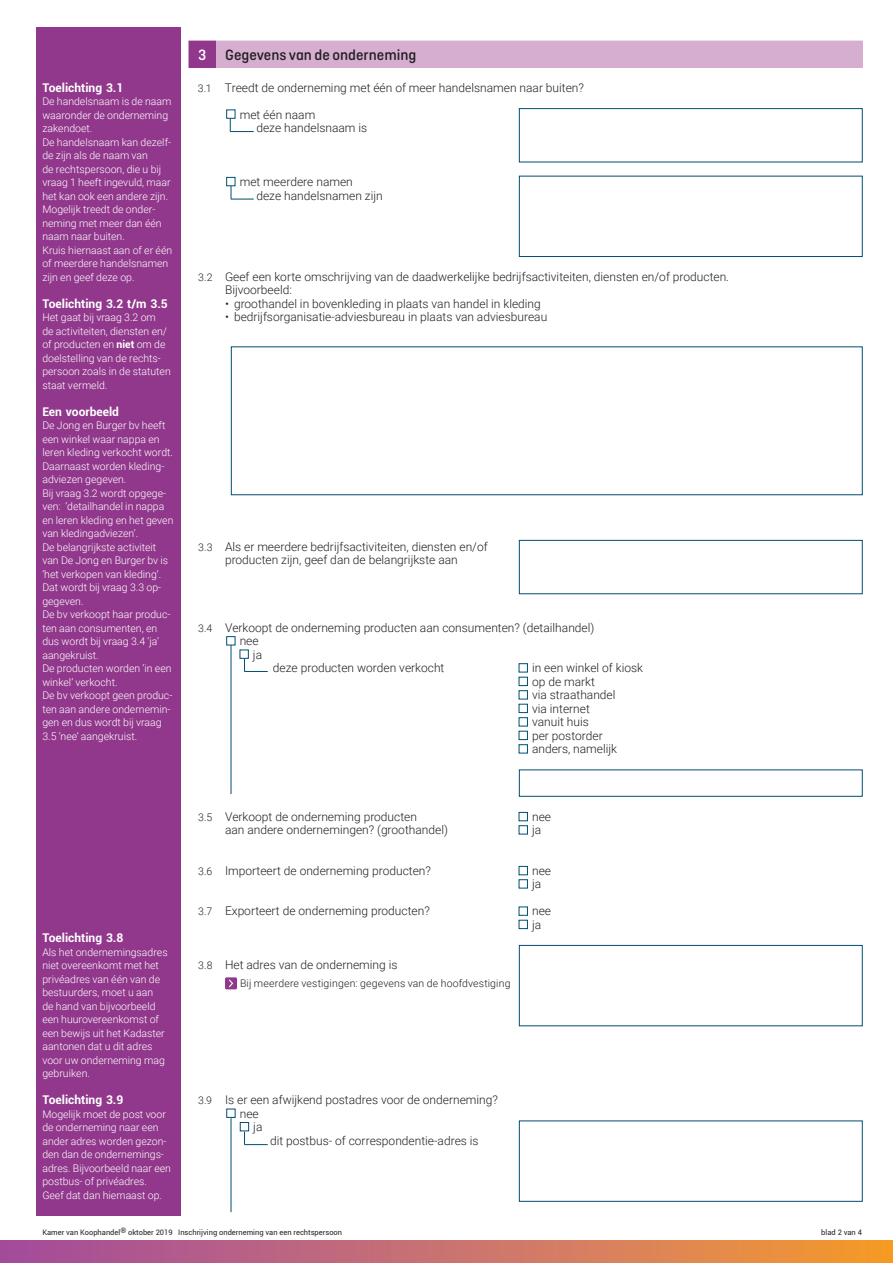
<style>
.page{position:relative;width:893px;height:1263px;background:#fff}
.page>*{position:absolute;margin:0;border:0;box-sizing:border-box;transform-origin:0 0}
.hoofdstuk_titel{font:500 15.75px "Ciutadella Rounded";color:#231f20}
.hoofdstuk_titel_numm{font:500 15.75px "Ciutadella Rounded";color:#fff}
.selectievraag{font:300 12px/13.5px "Roboto";color:#231f20;text-align:center}
.brood{font:300 12px "Roboto";color:#231f20}
.bullets_1{font:300 12px "Roboto";color:#231f20}
.toelichting_kopje{font:700 12px "Roboto";color:#fff}
.toelichting_brood{font:300 10.5px/13.5px "Roboto";color:#fff}
.verwijzing_naar_vlgd{font:300 10.5px "Roboto";letter-spacing:.015em;color:#231f20}
.t1{font:7.5px "Roboto";color:#231f20}
.s1{font-weight:700}
.s2{font-size:10.5px}
</style>
<div class="page">
<div style="left:0;top:1240px;width:893px;height:23px;background:linear-gradient(to right,#a14ba4,#f49a34)"></div>
<div style="left:36px;top:27px;width:145px;height:1188px;background:#91388c"></div>
<div style="left:216px;top:41px;width:646px;height:27px;background:#d6aed0"></div>
<div style="left:226px;top:110px;width:9px;height:9px;background:#fff;border:1px solid #004e71"></div>
<div style="left:226px;top:177px;width:9px;height:9px;background:#fff;border:1px solid #004e71"></div>
<svg style="left:230px;top:118px;width:24px;height:14px"></svg>
<svg style="left:231px;top:186px;width:23px;height:14px"></svg>
<div style="left:519px;top:176px;width:343px;height:81px;background:#fff;border:1px solid #004e71"></div>
<div style="left:519px;top:108px;width:343px;height:54px;background:#fff;border:1px solid #004e71"></div>
<div style="left:519px;top:945px;width:343px;height:81px;background:#fff;border:1px solid #004e71"></div>
<div style="left:519px;top:540px;width:343px;height:54px;background:#fff;border:1px solid #004e71"></div>
<svg style="left:244px;top:659px;width:24px;height:13px"></svg>
<hr style="left:231px;top:645px;width:1px;height:149px;background:#004e71">
<div style="left:519px;top:677px;width:9px;height:9px;background:#fff;border:1px solid #004e71"></div>
<div style="left:519px;top:690px;width:9px;height:9px;background:#fff;border:1px solid #004e71"></div>
<div style="left:519px;top:704px;width:9px;height:9px;background:#fff;border:1px solid #004e71"></div>
<div style="left:519px;top:717px;width:9px;height:9px;background:#fff;border:1px solid #004e71"></div>
<div style="left:519px;top:731px;width:9px;height:9px;background:#fff;border:1px solid #004e71"></div>
<div style="left:519px;top:744px;width:9px;height:9px;background:#fff;border:1px solid #004e71"></div>
<div style="left:519px;top:663px;width:9px;height:9px;background:#fff;border:1px solid #004e71"></div>
<div style="left:519px;top:825px;width:9px;height:9px;background:#fff;border:1px solid #004e71"></div>
<div style="left:519px;top:812px;width:9px;height:9px;background:#fff;border:1px solid #004e71"></div>
<div style="left:519px;top:879px;width:9px;height:9px;background:#fff;border:1px solid #004e71"></div>
<div style="left:519px;top:866px;width:9px;height:9px;background:#fff;border:1px solid #004e71"></div>
<div style="left:519px;top:920px;width:9px;height:9px;background:#fff;border:1px solid #004e71"></div>
<div style="left:519px;top:907px;width:9px;height:8px;background:#fff;border:1px solid #004e71"></div>
<svg style="left:244px;top:1132px;width:24px;height:13px"></svg>
<hr style="left:231px;top:1118px;width:1px;height:94px;background:#004e71">
<div style="left:226px;top:1109px;width:9px;height:9px;background:#fff;border:1px solid #004e71"></div>
<div style="left:240px;top:1122px;width:9px;height:9px;background:#fff;border:1px solid #004e71"></div>
<div style="left:189px;top:41px;width:26px;height:27px;background:#91388c"></div>
<div style="left:189px;top:41px;width:27px;height:27px;border:1px solid #91388c"></div>
<div style="left:225px;top:977px;width:12px;height:12px;background:#91388c;border-radius:2px"></div>
<svg style="left:229px;top:979px;width:4px;height:9px"></svg>
<div style="left:226px;top:636px;width:9px;height:9px;background:#fff;border:1px solid #004e71"></div>
<div style="left:240px;top:650px;width:9px;height:8px;background:#fff;border:1px solid #004e71"></div>
<p class="toelichting_kopje" style="left:42px;top:79px;width:82px">Toelichting 3.1</p>
<p class="toelichting_brood" style="left:42px;top:94px;width:131px">De handelsnaam is de naam waaronder de onderneming zakendoet.<br>De handelsnaam kan dezelf&shy;de zijn als de naam van<br>de rechtspersoon, die u bij vraag 1 heeft ingevuld, maar het kan ook een andere zijn.<br>Mogelijk treedt de onder&shy;neming met meer dan één naam naar buiten.<br>Kruis hiernaast aan of er één of meerdere handelsnamen zijn en geef deze op.</p>
<p class="toelichting_kopje" style="left:42px;top:295px;width:127px">Toelichting 3.2 t/m 3.5</p>
<p class="toelichting_brood" style="left:42px;top:310px;width:130px">Het gaat bij vraag 3.2 om<br>de activiteiten, diensten en/ of producten en <span class="s1">niet</span> om de doelstelling van de rechts&shy;persoon zoals in de statuten staat vermeld.</p>
<p class="toelichting_kopje" style="left:42px;top:403px;width:78px">Een voorbeeld</p>
<p class="toelichting_brood" style="left:42px;top:418px;width:133px">De Jong en Burger bv heeft een winkel waar nappa en leren kleding verkocht wordt.<br>Daarnaast worden kleding&shy;adviezen gegeven.<br>Bij vraag 3.2 wordt opgege&shy;ven: ‘detailhandel in nappa en leren kleding en het geven van kledingadviezen’.<br>De belangrijkste activiteit van De Jong en Burger bv is ‘het verkopen van kleding’.<br>Dat wordt bij vraag 3.3 op&shy;gegeven.<br>De bv verkoopt haar produc&shy;ten aan consumenten, en dus wordt bij vraag 3.4 ‘ja’ aangekruist.<br>De producten worden ‘in een winkel’ verkocht.<br>De bv verkoopt geen produc&shy;ten aan andere ondernemin&shy;gen en dus wordt bij vraag<br>3.5 ‘nee’ aangekruist.</p>
<p class="toelichting_kopje" style="left:42px;top:929px;width:82px">Toelichting 3.8</p>
<p class="toelichting_brood" style="left:42px;top:945px;width:127px">Als het ondernemingsadres niet overeenkomt met het privéadres van één van de bestuurders, moet u aan<br>de hand van bijvoorbeeld een huurovereenkomst of een bewijs uit het Kadaster aantonen dat u dit adres voor uw onderneming mag gebruiken.</p>
<p class="toelichting_kopje" style="left:42px;top:1091px;width:82px">Toelichting 3.9</p>
<p class="toelichting_brood" style="left:42px;top:1107px;width:130px">Mogelijk moet de post voor de onderneming naar een ander adres worden gezon&shy;den dan de ondernemings&shy;adres. Bijvoorbeeld naar een postbus- of privéadres.<br>Geef dat dan hiernaast op.</p>
<h3 class="hoofdstuk_titel" style="left:225px;top:46px;width:193px">Gegevens van de onderneming</h3>
<h4 class="selectievraag" style="left:198px;top:80px;width:388px"><span class="s2">3.1</span> Treedt de onderneming met één of meer handelsnamen naar buiten?</h4>
<p class="brood" style="left:240px;top:106px;width:77px">met één naam</p>
<p class="brood" style="left:256px;top:119px;width:112px">deze handelsnaam is</p>
<h3 class="hoofdstuk_titel_numm" style="left:198px;top:46px;width:10px">3</h3>
<p class="brood" style="left:240px;top:173px;width:115px">met meerdere namen</p>
<p class="brood" style="left:256px;top:187px;width:128px">deze handelsnamen zijn</p>
<h4 class="selectievraag" style="left:198px;top:269px;width:533px"><span class="s2">3.2</span> Geef een korte omschrijving van de daadwerkelijke bedrijfsactiviteiten, diensten en/of producten.</h4>
<p class="brood" style="left:225px;top:281px;width:68px">Bijvoorbeeld:</p>
<p class="bullets_1" style="left:225px;top:295px;width:317px">• groothandel in bovenkleding in plaats van handel in kleding</p>
<p class="bullets_1" style="left:225px;top:308px;width:324px">• bedrijfsorganisatie-adviesbureau in plaats van adviesbureau</p>
<h4 class="selectievraag" style="left:198px;top:539px;width:291px"><span class="s2">3.3</span> Als er meerdere bedrijfsactiviteiten, diensten en/of producten zijn, geef dan de belangrijkste aan</h4>
<h4 class="selectievraag" style="left:198px;top:620px;width:398px"><span class="s2">3.4</span> Verkoopt de onderneming producten aan consumenten? (detailhandel)</h4>
<p class="brood" style="left:240px;top:632px;width:20px">nee</p>
<p class="brood" style="left:253px;top:646px;width:11px">ja</p>
<p class="brood" style="left:273px;top:659px;width:173px">deze producten worden verkocht</p>
<p class="brood" style="left:532px;top:659px;width:112px">in een winkel of kiosk</p>
<p class="brood" style="left:532px;top:673px;width:64px">op de markt</p>
<p class="brood" style="left:532px;top:686px;width:85px">via straathandel</p>
<p class="brood" style="left:532px;top:700px;width:59px">via internet</p>
<p class="brood" style="left:532px;top:713px;width:58px">vanuit huis</p>
<p class="brood" style="left:532px;top:727px;width:72px">per postorder</p>
<p class="brood" style="left:532px;top:740px;width:87px">anders, namelijk</p>
<h4 class="selectievraag" style="left:198px;top:809px;width:221px"><span class="s2">3.5</span> Verkoopt de onderneming producten</h4>
<h4 class="selectievraag" style="left:532px;top:809px;width:20px">nee</h4>
<h4 class="selectievraag" style="left:225px;top:823px;width:224px">aan andere ondernemingen? (groothandel)</h4>
<h4 class="selectievraag" style="left:532px;top:823px;width:11px">ja</h4>
<h4 class="selectievraag" style="left:198px;top:863px;width:234px"><span class="s2">3.6</span> Importeert de onderneming producten?</h4>
<h4 class="selectievraag" style="left:532px;top:863px;width:20px">nee</h4>
<p class="brood" style="left:532px;top:875px;width:11px">ja</p>
<h4 class="selectievraag" style="left:198px;top:904px;width:233px"><span class="s2">3.7</span> Exporteert de onderneming producten?</h4>
<h4 class="selectievraag" style="left:532px;top:904px;width:20px">nee</h4>
<p class="brood" style="left:532px;top:916px;width:11px">ja</p>
<h4 class="selectievraag" style="left:198px;top:958px;width:201px"><span class="s2">3.8</span> Het adres van de onderneming is</h4>
<p class="verwijzing_naar_vlgd" style="left:240px;top:976px;width:272px">Bij meerdere vestigingen: gegevens van de hoofdvestiging</p>
<h4 class="selectievraag" style="left:198px;top:1093px;width:301px"><span class="s2">3.9</span> Is er een afwijkend postadres voor de onderneming?</h4>
<p class="brood" style="left:240px;top:1105px;width:20px">nee</p>
<p class="brood" style="left:253px;top:1118px;width:11px">ja</p>
<p class="brood" style="left:270px;top:1132px;width:210px">dit postbus- of correspondentie-adres is</p>
<p class="t1" style="left:42px;top:1227px;width:301px">Kamer van Koophandel® oktober 2019 Inschrijving onderneming van een rechtspersoon</p>
<p class="t1" style="left:821px;top:1227px;width:42px">blad 2 van 4</p>
</div>
